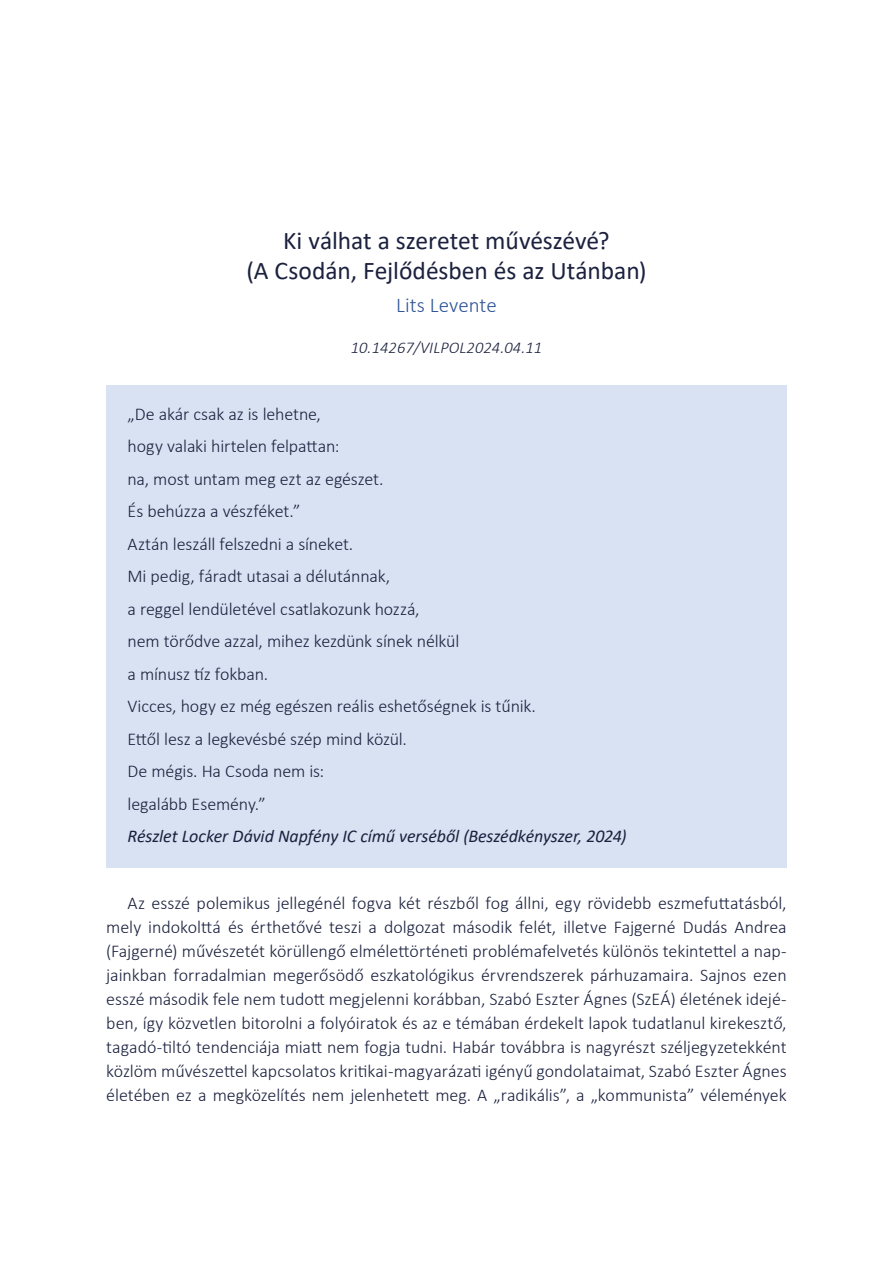
<style>
.page{position:relative;width:893px;height:1263px;background:#fff}
.page>*{position:absolute;margin:0;border:0;box-sizing:border-box;transform-origin:0 0}
.Heading_2{font:25.5px/30px "Calibri";letter-spacing:-.005em;color:#1b213e;text-align:center}
.szerző{font:300 21px "Calibri";letter-spacing:.005em;color:#2f5496}
.bevezető_szöveg_sorköz{font:300 18px/24px "Calibri";letter-spacing:-.01em;color:#1b213e;text-align:justify}
.bevezető_szöveg_sorköz-2{font:italic 18px "Calibri";letter-spacing:-.01em;color:#1b213e}
.DOI_szám{font:italic 300 16.5px "Calibri";letter-spacing:.005em;color:#1b213e}
</style>
<div class="page">
<div style="left:106px;top:385px;width:681px;height:60px;background:#d9e2f3"></div>
<div style="left:106px;top:417px;width:681px;height:61px;background:#d9e2f3"></div>
<div style="left:106px;top:450px;width:681px;height:60px;background:#d9e2f3"></div>
<div style="left:106px;top:482px;width:681px;height:61px;background:#d9e2f3"></div>
<div style="left:106px;top:515px;width:681px;height:60px;background:#d9e2f3"></div>
<div style="left:106px;top:547px;width:681px;height:61px;background:#d9e2f3"></div>
<div style="left:106px;top:580px;width:681px;height:60px;background:#d9e2f3"></div>
<div style="left:106px;top:612px;width:681px;height:61px;background:#d9e2f3"></div>
<div style="left:106px;top:645px;width:681px;height:60px;background:#d9e2f3"></div>
<div style="left:106px;top:677px;width:681px;height:61px;background:#d9e2f3"></div>
<div style="left:106px;top:710px;width:681px;height:60px;background:#d9e2f3"></div>
<div style="left:106px;top:742px;width:681px;height:61px;background:#d9e2f3"></div>
<div style="left:106px;top:775px;width:681px;height:60px;background:#d9e2f3"></div>
<div style="left:106px;top:807px;width:681px;height:61px;background:#d9e2f3"></div>
<p class="Heading_2" style="left:246px;top:225px;width:402px">Ki válhat a szeretet művészévé?<br>(A Csodán, Fejlődésben és az Utánban)</p>
<p class="szerző" style="left:396px;top:292px;width:102px">Lits Levente</p>
<p class="DOI_szám" style="left:351px;top:337px;width:193px">10.14267/VILPOL2024.04.11</p>
<p class="bevezető_szöveg_sorköz" style="left:128px;top:401px;width:195px">„De akár csak az is lehetne,</p>
<p class="bevezető_szöveg_sorköz" style="left:128px;top:434px;width:213px">hogy valaki hirtelen felpattan:</p>
<p class="bevezető_szöveg_sorköz" style="left:128px;top:466px;width:257px">na, most untam meg ezt az egészet.</p>
<p class="bevezető_szöveg_sorköz" style="left:128px;top:499px;width:174px">És behúzza a vészféket.”</p>
<p class="bevezető_szöveg_sorköz" style="left:128px;top:531px;width:227px">Aztán leszáll felszedni a síneket.</p>
<p class="bevezető_szöveg_sorköz" style="left:128px;top:564px;width:264px">Mi pedig, fáradt utasai a délutánnak,</p>
<p class="bevezető_szöveg_sorköz" style="left:128px;top:596px;width:294px">a reggel lendületével csatlakozunk hozzá,</p>
<p class="bevezető_szöveg_sorköz" style="left:128px;top:629px;width:333px">nem törődve azzal, mihez kezdünk sínek nélkül</p>
<p class="bevezető_szöveg_sorköz" style="left:128px;top:661px;width:142px">a mínusz tíz fokban.</p>
<p class="bevezető_szöveg_sorköz" style="left:128px;top:694px;width:410px">Vicces, hogy ez még egészen reális eshetőségnek is tűnik.</p>
<p class="bevezető_szöveg_sorköz" style="left:128px;top:726px;width:281px">Ettől lesz a legkevésbé szép mind közül.</p>
<p class="bevezető_szöveg_sorköz" style="left:128px;top:759px;width:198px">De mégis. Ha Csoda nem is:</p>
<p class="bevezető_szöveg_sorköz" style="left:128px;top:791px;width:140px">legalább Esemény.”</p>
<p class="bevezető_szöveg_sorköz-2" style="left:128px;top:824px;width:501px">Részlet Locker Dávid Napfény IC című verséből (Beszédkényszer, 2024)</p>
<p class="bevezető_szöveg_sorköz" style="left:106px;top:890px;width:682px;text-indent:21px">Az esszé polemikus jellegénél fogva két részből fog állni, egy rövidebb eszmefuttatásból, mely indokolttá és érthetővé teszi a dolgozat második felét, illetve Fajgerné Dudás Andrea (Fajgerné) művészetét körüllengő elmélettörténeti problémafelvetés különös tekintettel a nap&shy;jainkban forradalmian megerősödő eszkatológikus érvrendszerek párhuzamaira. Sajnos ezen esszé második fele nem tudott megjelenni korábban, Szabó Eszter Ágnes (SzEÁ) életének idejé&shy;ben, így közvetlen bitorolni a folyóiratok és az e témában érdekelt lapok tudatlanul kirekesztő, tagadó-tiltó tendenciája miatt nem fogja tudni. Habár továbbra is nagyrészt széljegyzetekként közlöm művészettel kapcsolatos kritikai-magyarázati igényű gondolataimat, Szabó Eszter Ágnes életében ez a megközelítés nem jelenhetett meg. A „radikális”, a „kommunista” vélemények</p>
</div>
